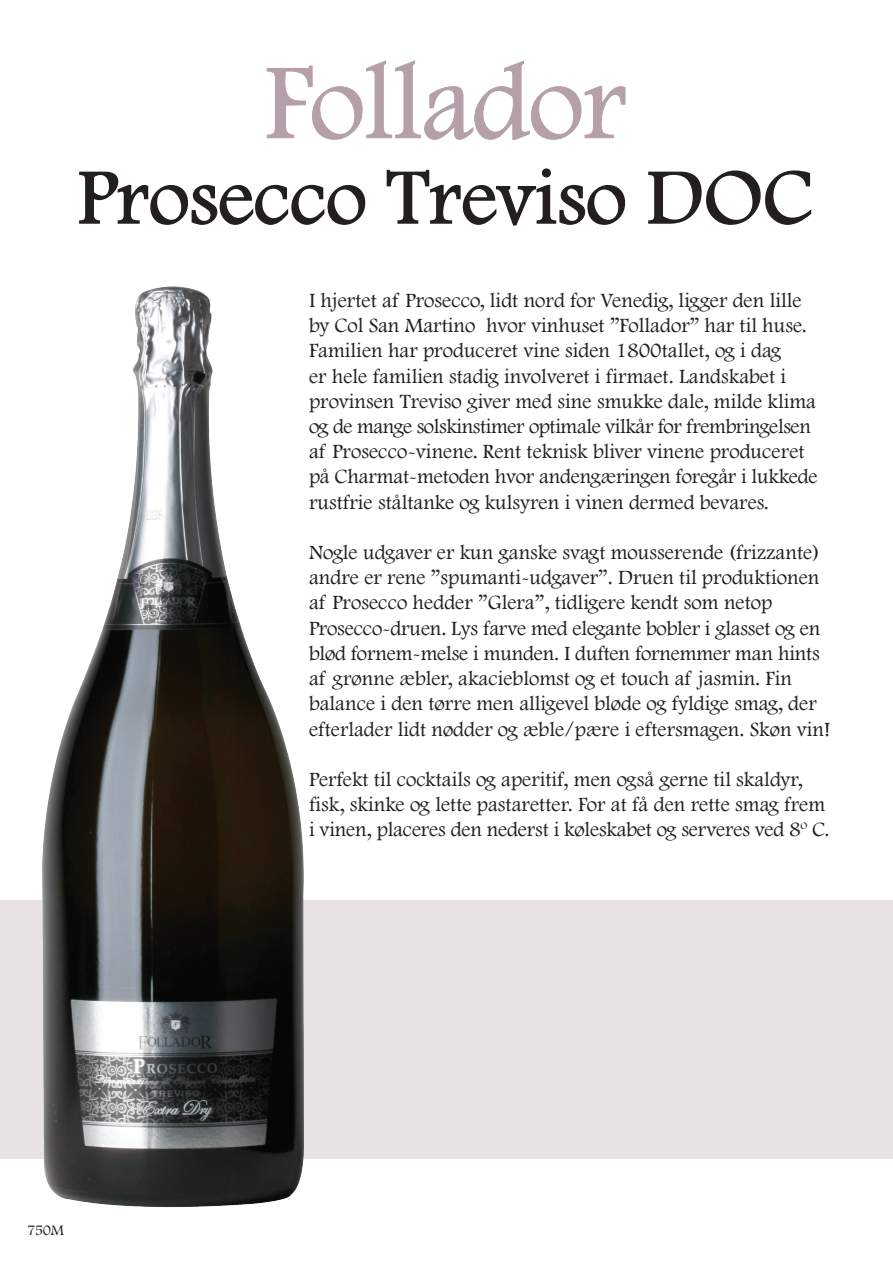
<style>
.page{position:relative;width:893px;height:1263px;background:#fff}
.page>*{position:absolute;margin:0;border:0;box-sizing:border-box;transform-origin:0 0}
.t1{font:111px "Footlight MT Light";letter-spacing:-.01em;color:#b5a0aa}
.t2{font:81px "Footlight MT Light";color:#231f20}
.t3{font:21px/25.2px "Footlight MT Light";color:#231f20}
.t4{font:15px "Footlight MT Light";color:#231f20}
</style>
<div class="page">
<div style="left:0;top:900px;width:893px;height:258px;background:#e8e2e5"></div>
<svg style="left:266px;top:60px;width:360px;height:80px"></svg>
<svg style="left:79px;top:171px;width:287px;height:54px"></svg>
<svg style="left:386px;top:168px;width:240px;height:58px"></svg>
<svg style="left:648px;top:170px;width:164px;height:55px"></svg>
<img style="left:30px;top:286px;width:285px;height:921px">
<p class="t1" style="left:264px;top:36px;width:364px">Follador</p>
<p class="t2" style="left:78px;top:149px;width:736px">Prosecco Treviso DOC</p>
<p class="t3" style="left:309px;top:287px;width:510px">I hjertet af Prosecco, lidt nord for Venedig, ligger den lille by Col San Martino hvor vinhuset ”Follador” har til huse.<br>Familien har produceret vine siden 1800tallet, og i dag<br>er hele familien stadig involveret i firmaet. Landskabet i provinsen Treviso giver med sine smukke dale, milde klima og de mange solskinstimer optimale vilkår for frembringelsen af Prosecco-vinene. Rent teknisk bliver vinene produceret på Charmat-metoden hvor andengæringen foregår i lukkede rustfrie ståltanke og kulsyren i vinen dermed bevares.</p>
<p class="t3" style="left:309px;top:539px;width:523px">Nogle udgaver er kun ganske svagt mousserende (frizzante) andre er rene ”spumanti-udgaver”. Druen til produktionen af Prosecco hedder ”Glera”, tidligere kendt som netop Prosecco-druen. Lys farve med elegante bobler i glasset og en blød fornem-melse i munden. I duften fornemmer man hints af grønne æbler, akacieblomst og et touch af jasmin. Fin balance i den tørre men alligevel bløde og fyldige smag, der efterlader lidt nødder og æble/pære i eftersmagen. Skøn vin!</p>
<p class="t3" style="left:309px;top:766px;width:522px">Perfekt til cocktails og aperitif, men også gerne til skaldyr, fisk, skinke og lette pastaretter. For at få den rette smag frem i vinen, placeres den nederst i køleskabet og serveres ved 8º C.</p>
<p class="t4" style="left:27px;top:1221px;width:39px">750M</p>
</div>
